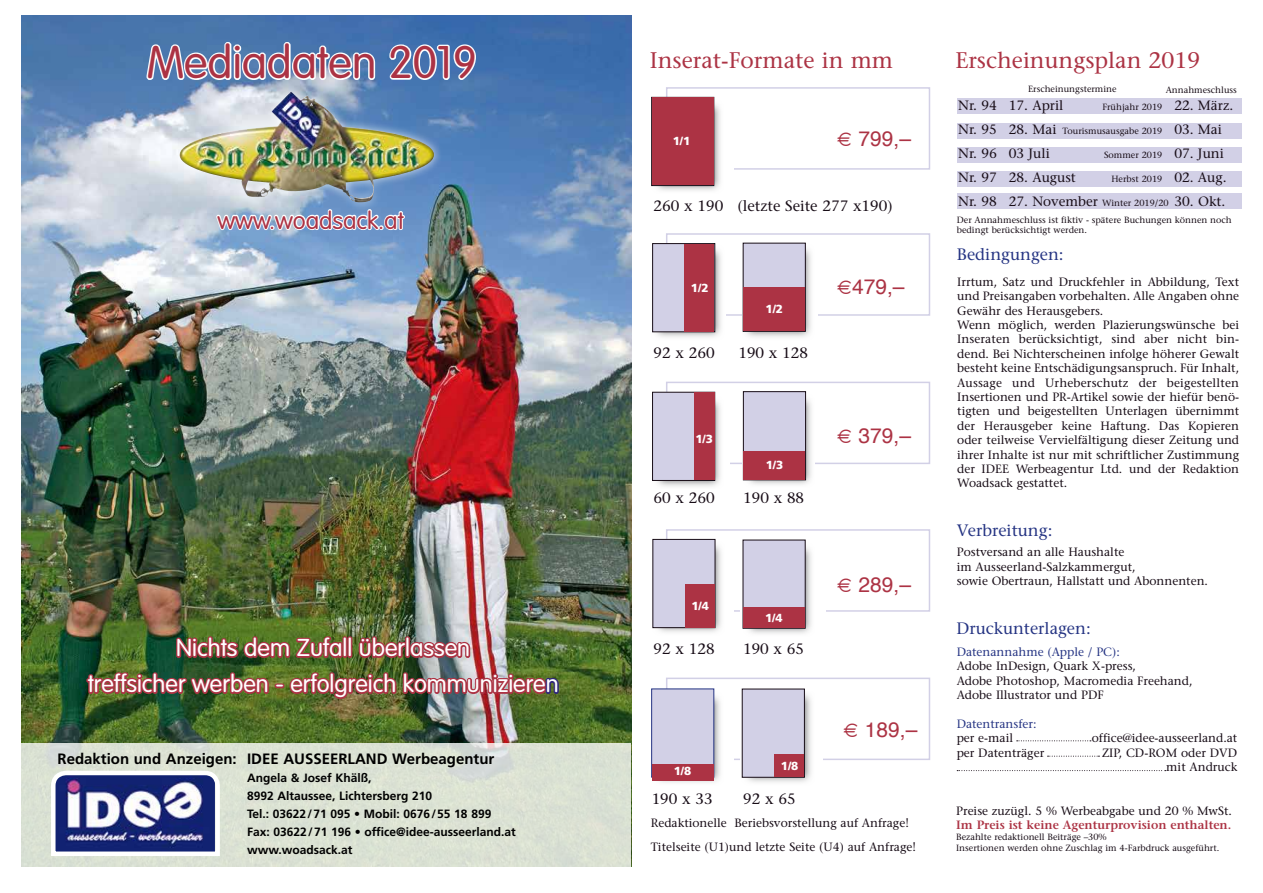
<style>
.page{position:relative;width:1263px;height:893px;background:#fff}
.page>*{position:absolute;margin:0;border:0;box-sizing:border-box;transform-origin:0 0}
.t1{font:300 45px "VAG Rounded Std";color:#ac3344}
.t2{font:300 24px/36px "VAG Rounded Std";color:#fff;text-align:center}
.t3{font:300 24px "VAG Rounded Std";color:#ac3344}
.t4{font:22.5px "Stone Serif";color:#ac3344}
.t5{font:21px "Helvetica";color:#ac3344}
.t6{font:16.5px "Stone Serif";color:#253483}
.t7{font:15px "Stone Serif";color:#180d17}
.t8{font:700 15px "Frutiger";color:#000}
.t9{font:13.5px "Stone Serif";color:#180d17}
.t10{font:12px/14.4px "Stone Serif";color:#180d17}
.t11{font:700 12px/18px "Frutiger";color:#000}
.t12{font:600 12px "Stone Serif";color:#ac3344}
.t13{font:12px "Stone Serif";color:#253483}
.t14{font:900 11.7px "Frutiger";color:#fff}
.t15{font:9px/10.8px "Stone Serif";color:#180d17}
.s1{font-size:13.5px}
.s2{font-size:9px}
</style>
<div class="page">
<img style="left:21px;top:16px;width:610px;height:728px">
<svg style="left:145px;top:40px;width:232px;height:42px"></svg>
<svg style="left:388px;top:43px;width:89px;height:39px"></svg>
<img style="left:85px;top:633px;width:475px;height:76px">
<div style="left:170px;top:83px;width:273px;height:129px;background:#fff;opacity:.75"></div>
<img style="left:180px;top:91px;width:254px;height:111px">
<svg style="left:215px;top:205px;width:191px;height:36px"></svg>
<div style="left:21px;top:744px;width:610px;height:128px;background:#dbe2d4"></div>
<svg style="left:50px;top:770px;width:170px;height:86px;background:#737ba9"></svg>
<div style="left:957px;top:171px;width:285px;height:16px;background:#d2d0e6"></div>
<div style="left:957px;top:193px;width:285px;height:16px;background:#d2d0e6"></div>
<div style="left:957px;top:147px;width:285px;height:16px;background:#d2d0e6"></div>
<div style="left:957px;top:98px;width:285px;height:16px;background:#d2d0e6"></div>
<div style="left:957px;top:123px;width:285px;height:16px;background:#d2d0e6"></div>
<svg style="left:1017px;top:740px;width:74px;height:1px"></svg>
<svg style="left:1047px;top:756px;width:52px;height:1px"></svg>
<svg style="left:957px;top:770px;width:209px;height:1px"></svg>
<div style="left:666px;top:233px;width:264px;height:83px;background:#fff;border:2px solid #d2d0e6"></div>
<div style="left:651px;top:244px;width:74px;height:98px;background:#fff"></div>
<img style="left:652px;top:244px;width:69px;height:93px">
<div style="left:652px;top:243px;width:63px;height:89px;background:#d2d0e6;border:1px solid #180d17"></div>
<div style="left:684px;top:244px;width:30px;height:87px;background:#ac3344"></div>
<div style="left:742px;top:243px;width:75px;height:99px;background:#fff"></div>
<img style="left:742px;top:243px;width:69px;height:94px">
<div style="left:743px;top:243px;width:63px;height:89px;background:#d2d0e6;border:1px solid #180d17"></div>
<div style="left:744px;top:287px;width:61px;height:44px;background:#ac3344"></div>
<div style="left:666px;top:382px;width:264px;height:82px;background:#fff;border:2px solid #d2d0e6"></div>
<div style="left:650px;top:393px;width:80px;height:95px;background:#fff"></div>
<img style="left:657px;top:396px;width:64px;height:91px">
<div style="left:652px;top:392px;width:63px;height:89px;background:#d2d0e6;border:1px solid #180d17"></div>
<div style="left:694px;top:393px;width:20px;height:87px;background:#ac3344"></div>
<svg style="left:741px;top:393px;width:2px;height:88px"></svg>
<img style="left:743px;top:393px;width:71px;height:92px">
<div style="left:743px;top:391px;width:63px;height:89px;background:#d2d0e6;border:1px solid #180d17"></div>
<div style="left:744px;top:451px;width:61px;height:28px;background:#ac3344"></div>
<div style="left:666px;top:529px;width:264px;height:83px;background:#fff;border:2px solid #d2d0e6"></div>
<div style="left:651px;top:542px;width:83px;height:97px;background:#fff"></div>
<img style="left:652px;top:542px;width:69px;height:90px">
<div style="left:653px;top:539px;width:62px;height:89px;background:#d2d0e6;border:1px solid #180d17"></div>
<div style="left:685px;top:584px;width:29px;height:43px;background:#ac3344"></div>
<div style="left:740px;top:541px;width:85px;height:108px;background:#fff"></div>
<img style="left:743px;top:542px;width:69px;height:92px">
<div style="left:743px;top:540px;width:62px;height:88px;background:#d2d0e6"></div>
<div style="left:743px;top:607px;width:62px;height:21px;background:#ac3344"></div>
<div style="left:666px;top:678px;width:264px;height:82px;background:#fff;border:2px solid #d2d0e6"></div>
<div style="left:740px;top:691px;width:83px;height:98px;background:#fff"></div>
<img style="left:742px;top:694px;width:69px;height:88px">
<div style="left:742px;top:689px;width:63px;height:88px;background:#d2d0e6;border:1px solid #180d17"></div>
<div style="left:775px;top:754px;width:29px;height:23px;background:#ac3344"></div>
<div style="left:649px;top:689px;width:85px;height:109px;background:#fff"></div>
<img style="left:660px;top:691px;width:61px;height:92px">
<div style="left:651px;top:689px;width:63px;height:88px;background:#d2d0e6;border:1px solid #253483"></div>
<div style="left:652px;top:764px;width:61px;height:17px;background:#ac3344"></div>
<div style="left:666px;top:87px;width:264px;height:83px;background:#fff;border:2px solid #d2d0e6"></div>
<div style="left:649px;top:98px;width:85px;height:108px;background:#fff"></div>
<img style="left:652px;top:99px;width:69px;height:92px">
<svg style="left:651px;top:97px;width:63px;height:89px"></svg>
<div style="left:652px;top:98px;width:61px;height:87px;background:#ac3344"></div>
<h1 class="t1" style="left:147px;top:37px;width:332px">Mediadaten 2019</h1>
<h2 class="t3" style="left:217px;top:207px;width:188px">www.woadsack.at</h2>
<h2 class="t2" style="left:88px;top:631px;width:472px">Nichts dem Zufall überlassen<br>treffsicher werben - erfolgreich kommunizieren</h2>
<p class="t8" style="left:58px;top:750px;width:181px">Redaktion und Anzeigen:</p>
<p class="t8" style="left:247px;top:750px;width:249px">IDEE AUSSEERLAND Werbeagentur</p>
<p class="t11" style="left:247px;top:768px;width:270px">Angela &amp; Josef Khälß,<br>8992 Altaussee, Lichtersberg 210<br>Tel.: 03622/71 095 • Mobil: 0676/55 18 899<br>Fax: 03622/71 196 • office@idee-ausseerland.at www.woadsack.at</p>
<h3 class="t4" style="left:650px;top:47px;width:245px">Inserat-Formate in mm</h3>
<p class="t14" style="left:673px;top:134px;width:19px">1/1</p>
<h3 class="t5" style="left:836px;top:124px;width:76px">€ 799,–</h3>
<p class="t7" style="left:653px;top:197px;width:241px">260 x 190 (letzte Seite 277 x190)</p>
<p class="t14" style="left:691px;top:280px;width:19px">1/2</p>
<p class="t14" style="left:765px;top:302px;width:19px">1/2</p>
<p class="t7" style="left:653px;top:344px;width:63px">92 x 260</p>
<p class="t7" style="left:738px;top:344px;width:71px">190 x 128</p>
<p class="t14" style="left:695px;top:432px;width:19px">1/3</p>
<p class="t14" style="left:766px;top:458px;width:19px">1/3</p>
<p class="t7" style="left:653px;top:489px;width:63px">60 x 260</p>
<p class="t7" style="left:743px;top:489px;width:63px">190 x 88</p>
<p class="t14" style="left:691px;top:599px;width:19px">1/4</p>
<p class="t14" style="left:765px;top:611px;width:19px">1/4</p>
<p class="t7" style="left:653px;top:639px;width:63px">92 x 128</p>
<p class="t7" style="left:743px;top:639px;width:63px">190 x 65</p>
<p class="t14" style="left:781px;top:759px;width:19px">1/8</p>
<p class="t14" style="left:674px;top:764px;width:19px">1/8</p>
<p class="t7" style="left:652px;top:789px;width:63px">190 x 33</p>
<p class="t7" style="left:743px;top:789px;width:54px">92 x 65</p>
<h3 class="t5" style="left:836px;top:272px;width:70px">€479,–</h3>
<h3 class="t5" style="left:836px;top:422px;width:76px">€ 379,–</h3>
<h3 class="t5" style="left:836px;top:571px;width:76px">€ 289,–</h3>
<h3 class="t5" style="left:843px;top:715px;width:76px">€ 189,–</h3>
<p class="t10" style="left:651px;top:810px;width:267px;line-height:24px">Redaktionelle Beriebsvorstellung auf Anfrage!<br>Titelseite (U1)und letzte Seite (U4) auf Anfrage!</p>
<h3 class="t4" style="left:955px;top:46px;width:246px">Erscheinungsplan 2019</h3>
<p class="t9" style="left:958px;top:97px;width:107px">Nr. 94 17. April</p>
<p class="t15" style="left:1102px;top:102px;width:132px">Frühjahr 2019 <span class="s1">22. März.</span></p>
<p class="t15" style="left:958px;top:126px;width:265px"><span class="s1">Nr. 95 28. Mai</span> Tourismusausgabe 2019 <span class="s1">03. Mai</span></p>
<p class="t9" style="left:958px;top:145px;width:93px">Nr. 96 03 Juli</p>
<p class="t15" style="left:1104px;top:150px;width:121px">Sommer 2019 <span class="s1">07. Juni</span></p>
<p class="t9" style="left:958px;top:169px;width:119px">Nr. 97 28. August</p>
<p class="t15" style="left:1111px;top:174px;width:117px">Herbst 2019 <span class="s1">02. Aug.</span></p>
<p class="t9" style="left:958px;top:193px;width:269px">Nr. 98 27. November <span class="s2">Winter 2019/20</span> 30. Okt.</p>
<p class="t15" style="left:1028px;top:83px;width:90px">Erscheinungstermine</p>
<p class="t15" style="left:1166px;top:84px;width:73px">Annahmeschluss</p>
<p class="t15" style="left:957px;top:214px;width:276px">Der Annahmeschluss ist fiktiv - spätere Buchungen können noch bedingt berücksichtigt werden.</p>
<h3 class="t6" style="left:957px;top:244px;width:108px">Bedingungen:</h3>
<p class="t10" style="left:957px;top:274px;width:283px">Irrtum, Satz und Druckfehler in Abbildung, Text und Preisangaben vorbehalten. Alle Angaben ohne Gewähr des Herausgebers.<br>Wenn möglich, werden Plazierungswünsche bei Inseraten berücksichtigt, sind aber nicht bin&shy;dend. Bei Nichterscheinen infolge höherer Gewalt besteht keine Entschädigungsanspruch. Für Inhalt, Aussage und Urheberschutz der beigestellten Insertionen und PR-Artikel sowie der hiefür benö&shy;tigten und beigestellten Unterlagen übernimmt der Herausgeber keine Haftung. Das Kopieren oder teilweise Vervielfältigung dieser Zeitung und ihrer Inhalte ist nur mit schriftlicher Zustimmung der IDEE Werbeagentur Ltd. und der Redaktion Woadsack gestattet.</p>
<h3 class="t6" style="left:957px;top:520px;width:97px">Verbreitung:</h3>
<p class="t10" style="left:957px;top:545px;width:253px">Postversand an alle Haushalte<br>im Ausseerland-Salzkammergut,<br>sowie Obertraun, Hallstatt und Abonnenten.</p>
<h3 class="t6" style="left:956px;top:618px;width:136px">Druckunterlagen:</h3>
<p class="t13" style="left:957px;top:644px;width:165px">Datenannahme (Apple / PC):</p>
<p class="t10" style="left:957px;top:659px;width:237px">Adobe InDesign, Quark X-press,<br>Adobe Photoshop, Macromedia Freehand,<br>Adobe Illustrator und PDF</p>
<p class="t13" style="left:957px;top:716px;width:81px">Datentransfer:</p>
<p class="t10" style="left:957px;top:731px;width:58px">per e-mail</p>
<p class="t10" style="left:1092px;top:731px;width:147px">office@idee-ausseerland.at</p>
<p class="t10" style="left:957px;top:745px;width:89px">per Datenträger</p>
<p class="t10" style="left:1102px;top:745px;width:137px;text-align:right">ZIP, CD-ROM oder DVD mit Andruck</p>
<p class="t10" style="left:956px;top:803px;width:277px">Preise zuzügl. 5 % Werbeabgabe und 20 % MwSt.</p>
<p class="t12" style="left:956px;top:817px;width:277px">Im Preis ist keine Agenturprovision enthalten.</p>
<p class="t15" style="left:956px;top:831px;width:265px">Bezahlte redaktionell Beiträge –30%<br>Insertionen werden ohne Zuschlag im 4-Farbdruck ausgeführt.</p>
</div>
